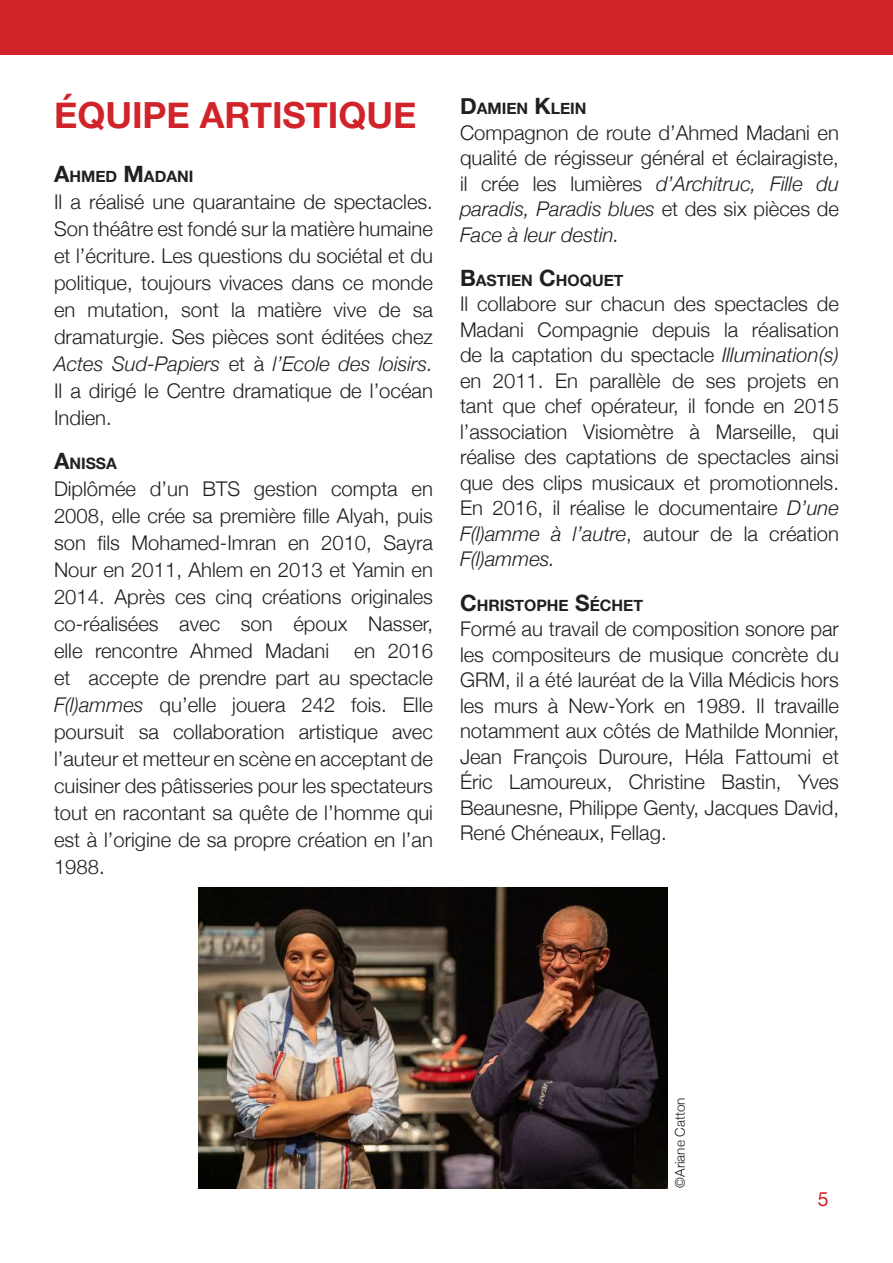
<style>
.page{position:relative;width:893px;height:1263px;background:#fff}
.page>*{position:absolute;margin:0;border:0;box-sizing:border-box;transform-origin:0 0}
.t1{font:700 36px "Helvetica Neue";color:#d1232a}
.t2{font:300 20.25px/27px "Helvetica Neue";color:#231f20;text-align:justify}
.t3{font:19.5px "Helvetica Neue";color:#d1232a}
.t4{font:700 15.75px "Helvetica Neue";color:#231f20}
.t5{font:300 13.5px "Helvetica Neue";color:#231f20}
.s1{font-size:22.5px}
.s2{font-style:italic}
</style>
<div class="page">
<div style="left:0;top:0;width:893px;height:54px;background:#d1232a"></div>
<img style="left:198px;top:888px;width:469px;height:301px">
<h1 class="t1" style="left:54px;top:87px;width:364px">ÉQUIPE ARTISTIQUE</h1>
<p class="t4" style="left:54px;top:164px;width:141px"><span class="s1">A</span>HMED <span class="s1">M</span>ADANI</p>
<p class="t2" style="left:54px;top:186px;width:380px">Il a réalisé une quarantaine de spectacles.<br>Son théâtre est fondé sur la matière humaine et l’écriture. Les questions du sociétal et du politique, toujours vivaces dans ce monde en mutation, sont la matière vive de sa dramaturgie. Ses pièces sont éditées chez <span class="s2">Actes Sud-Papiers</span> et à <span class="s2">l’Ecole des loisirs.<br></span>Il a dirigé le Centre dramatique de l’océan Indien.</p>
<p class="t4" style="left:54px;top:451px;width:64px"><span class="s1">A</span>NISSA</p>
<p class="t2" style="left:54px;top:473px;width:381px">Diplômée d’un BTS gestion compta en 2008, elle crée sa première fille Alyah, puis son fils Mohamed-Imran en 2010, Sayra Nour en 2011, Ahlem en 2013 et Yamin en 2014. Après ces cinq créations originales co-réalisées avec son époux Nasser, elle rencontre Ahmed Madani en 2016 et accepte de prendre part au spectacle <span class="s2">F(l)ammes</span> qu’elle jouera 242 fois. Elle poursuit sa collaboration artistique avec l’auteur et metteur en scène en acceptant de cuisiner des pâtisseries pour les spectateurs tout en racontant sa quête de l’homme qui est à l’origine de sa propre création en l’an 1988.</p>
<p class="t4" style="left:460px;top:96px;width:128px"><span class="s1">D</span>AMIEN <span class="s1">K</span>LEIN</p>
<p class="t2" style="left:460px;top:118px;width:380px;line-height:25.5px">Compagnon de route d’Ahmed Madani en qualité de régisseur général et éclairagiste, il crée les lumières <span class="s2">d’Architruc, Fille du paradis, Paradis blues</span> et des six pièces de <span class="s2">Face à leur destin.</span></p>
<p class="t4" style="left:460px;top:268px;width:165px"><span class="s1">B</span>ASTIEN <span class="s1">C</span>HOQUET</p>
<p class="t2" style="left:460px;top:290px;width:380px;line-height:25.5px">Il collabore sur chacun des spectacles de Madani Compagnie depuis la réalisation de la captation du spectacle <span class="s2">Illumination(s) </span>en 2011. En parallèle de ses projets en tant que chef opérateur, il fonde en 2015 l’association Visiomètre à Marseille, qui réalise des captations de spectacles ainsi que des clips musicaux et promotionnels.<br>En 2016, il réalise le documentaire <span class="s2">D’une F(l)amme à l’autre</span>, autour de la création <span class="s2">F(l)ammes.</span></p>
<p class="t4" style="left:460px;top:592px;width:185px"><span class="s1">C</span>HRISTOPHE <span class="s1">S</span>ÉCHET</p>
<p class="t2" style="left:460px;top:614px;width:380px;line-height:25.5px">Formé au travail de composition sonore par les compositeurs de musique concrète du GRM, il a été lauréat de la Villa Médicis hors les murs à New-York en 1989. Il travaille notamment aux côtés de Mathilde Monnier, Jean François Duroure, Héla Fattoumi et Éric Lamoureux, Christine Bastin, Yves Beaunesne, Philippe Genty, Jacques David, René Chéneaux, Fellag.</p>
<p class="t5" style="left:669px;top:1188px;width:92px;rotate:-90deg">©Ariane Catton</p>
<p class="t3" style="left:818px;top:1185px;width:12px">5</p>
</div>
